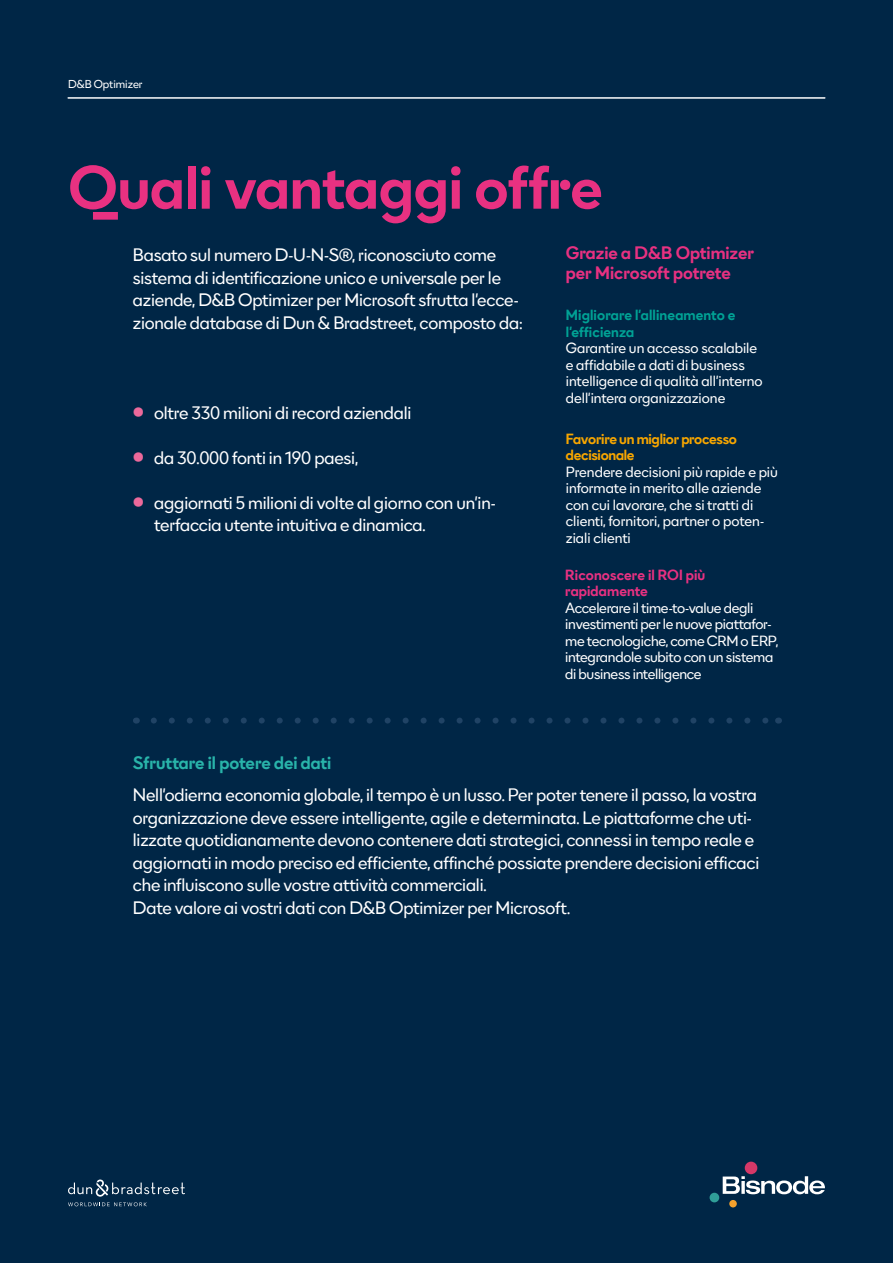
<style>
.page{position:relative;width:893px;height:1263px;background:#002646}
.page>*{position:absolute;margin:0;border:0;box-sizing:border-box;transform-origin:0 0}
.t1{font:700 57px "Bisnode Sans";letter-spacing:-.005em;color:#e83181}
.t2{font:16.5px/22.5px "Bisnode Sans";letter-spacing:-.01em;color:#fff}
.t3{font:700 16.5px/19.5px "Bisnode Sans";color:#e83181}
.t4{font:700 16.5px "Bisnode Sans";color:#29b4aa}
.t5{font:13.5px/16.5px "Bisnode Sans";color:#fff}
.t6{font:13.5px/16.5px "Bisnode Sans";letter-spacing:-.02em;color:#fff}
.t7{font:700 13.5px/16.5px "Bisnode Sans";letter-spacing:.01em;color:#00a295}
.t8{font:700 13.5px/16.5px "Bisnode Sans";letter-spacing:-.02em;color:#f7a600}
.t9{font:700 13.5px/16.5px "Bisnode Sans";letter-spacing:.01em;color:#e83181}
.t10{font:10.5px "Bisnode Sans";color:#fff}
.s1{font-weight:700;font-size:37.5px;color:#ec699b}
</style>
<div class="page">
<hr style="left:68px;top:98px;width:757px;height:1px;background:#fff">
<svg style="left:68px;top:1179px;width:117px;height:27px"></svg>
<svg style="left:723px;top:1176px;width:102px;height:18px"></svg>
<div style="left:745px;top:1161px;width:12px;height:13px;background:#d53868;border-radius:50%"></div>
<div style="left:710px;top:1193px;width:9px;height:9px;background:#309e98;border-radius:50%"></div>
<div style="left:729px;top:1200px;width:8px;height:7px;background:#f6a22d;border-radius:50%"></div>
<svg style="left:154px;top:717px;width:615px;height:6px"></svg>
<p class="t10" style="left:68px;top:77px;width:76px">D&amp;B Optimizer</p>
<h1 class="t1" style="left:68px;top:149px;width:536px">Quali vantaggi offre</h1>
<p class="t2" style="left:133px;top:244px;width:392px">Basato sul numero D-U-N-S®, riconosciuto come sistema di identificazione unico e universale per le aziende, D&amp;B Optimizer per Microsoft sfrutta l’ecce&shy;zionale database di Dun &amp; Bradstreet, composto da:</p>
<p class="t2" style="left:133px;top:401px;width:280px"><span class="s1">•</span> oltre 330 milioni di record aziendali</p>
<p class="t2" style="left:133px;top:446px;width:227px"><span class="s1">•</span> da 30.000 fonti in 190 paesi,</p>
<p class="t2" style="left:154px;top:491px;width:343px;text-indent:-21px"><span class="s1">•</span> aggiornati 5 milioni di volte al giorno con un’in&shy;terfaccia utente intuitiva e dinamica.</p>
<p class="t3" style="left:566px;top:243px;width:190px">Grazie a D&amp;B Optimizer per Microsoft potrete</p>
<p class="t7" style="left:566px;top:307px;width:171px">Migliorare l’allineamento e l’efficienza</p>
<p class="t5" style="left:566px;top:340px;width:198px">Garantire un accesso scalabile e affidabile a dati di business intelligence di qualità all’interno dell’intera organizzazione</p>
<p class="t8" style="left:566px;top:430px;width:173px">Favorire un miglior processo decisionale</p>
<p class="t5" style="left:566px;top:463px;width:214px">Prendere decisioni più rapide e più informate in merito alle aziende con cui lavorare, che si tratti di clienti, fornitori, partner o poten&shy;ziali clienti</p>
<p class="t9" style="left:565px;top:566px;width:142px">Riconoscere il ROI più rapidamente</p>
<p class="t6" style="left:565px;top:599px;width:214px">Accelerare il time-to-value degli investimenti per le nuove piattafor&shy;me tecnologiche, come CRM o ERP, integrandole subito con un sistema di business intelligence</p>
<p class="t4" style="left:133px;top:752px;width:200px">Sfruttare il potere dei dati</p>
<p class="t2" style="left:133px;top:784px;width:628px">Nell’odierna economia globale, il tempo è un lusso. Per poter tenere il passo, la vostra organizzazione deve essere intelligente, agile e determinata. Le piattaforme che uti&shy;lizzate quotidianamente devono contenere dati strategici, connessi in tempo reale e aggiornati in modo preciso ed efficiente, affinché possiate prendere decisioni efficaci che influiscono sulle vostre attività commerciali.<br>Date valore ai vostri dati con D&amp;B Optimizer per Microsoft.</p>
</div>
